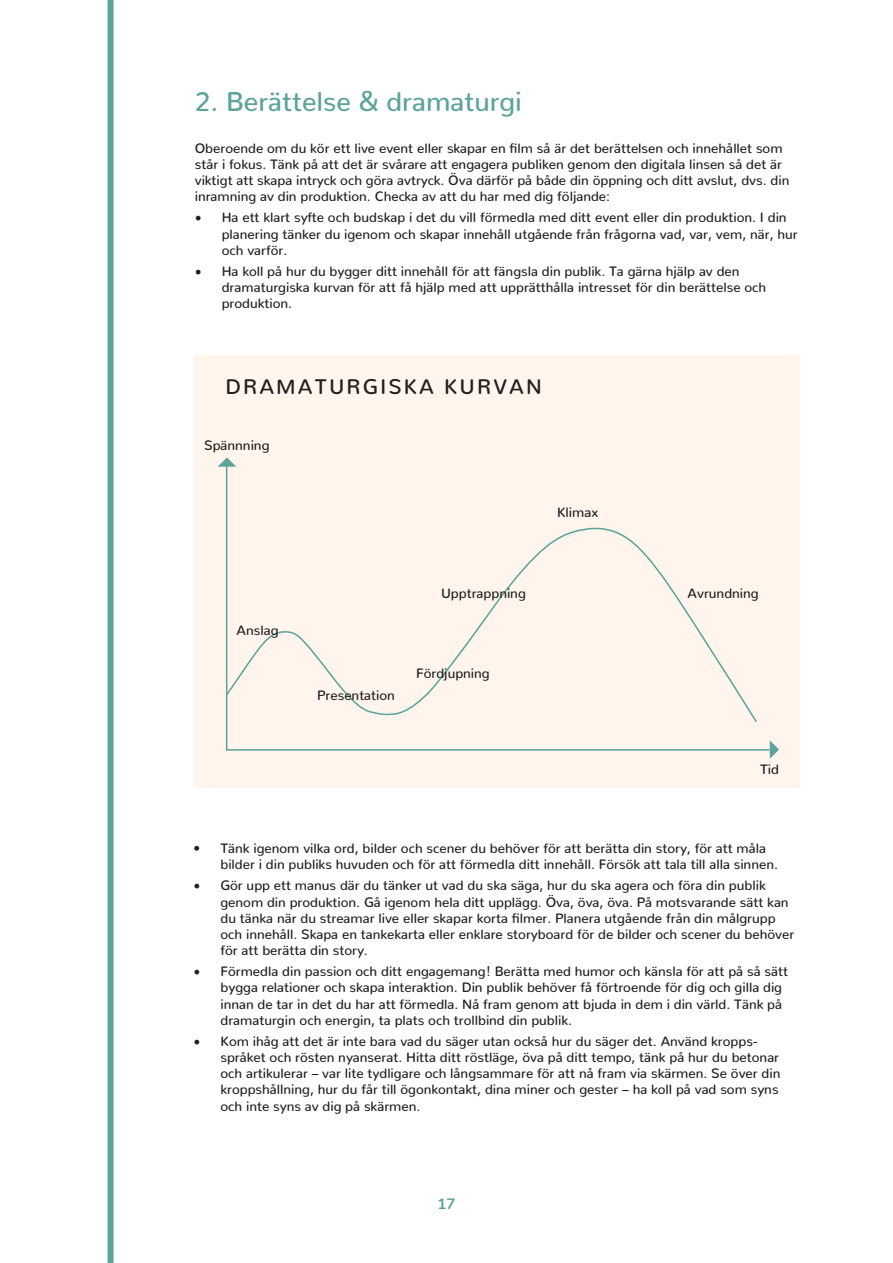
<style>
.page{position:relative;width:893px;height:1263px;background:#fff}
.page>*{position:absolute;margin:0;border:0;box-sizing:border-box;transform-origin:0 0}
.t1{font:500 27px "Nunito";color:#5ba39b}
.t2{font:500 21px "Nunito";letter-spacing:.1em;color:#231f20}
.t3{font:700 15px "Nunito";color:#5ba39b}
.t4{font:500 13.5px/16.2px "Nunito";color:#231f20}
.s1{font-family:"Minion Pro";font-weight:400;font-size:18px}
</style>
<div class="page">
<div style="left:194px;top:355px;width:605px;height:433px;background:#fff5ed"></div>
<svg style="left:225px;top:467px;width:545px;height:284px"></svg>
<svg style="left:218px;top:457px;width:18px;height:10px"></svg>
<svg style="left:770px;top:740px;width:9px;height:19px"></svg>
<svg style="left:225px;top:527px;width:533px;height:197px"></svg>
<div style="left:108px;top:0;width:6px;height:1263px;background:#5ba39b"></div>
<p class="t1" style="left:195px;top:78px;width:328px">2. Berättelse &amp; dramaturgi</p>
<p class="t4" style="left:195px;top:138px;width:596px">Oberoende om du kör ett live event eller skapar en film så är det berättelsen och innehållet som står i fokus. Tänk på att det är svårare att engagera publiken genom den digitala linsen så det är viktigt att skapa intryck och göra avtryck. Öva därför på både din öppning och ditt avslut, dvs. din inramning av din produktion. Checka av att du har med dig följande:</p>
<p class="t4" style="left:222px;top:208px;width:578px;text-indent:-27px"><span class="s1">•</span> Ha ett klart syfte och budskap i det du vill förmedla med ditt event eller din produktion. I din planering tänker du igenom och skapar innehåll utgående från frågorna vad, var, vem, när, hur och varför.</p>
<p class="t4" style="left:222px;top:261px;width:546px;text-indent:-27px"><span class="s1">•</span> Ha koll på hur du bygger ditt innehåll för att fängsla din publik. Ta gärna hjälp av den dramaturgiska kurvan för att få hjälp med att upprätthålla intresset för din berättelse och produktion.</p>
<p class="t2" style="left:225px;top:368px;width:318px">DRAMATURGISKA KURVAN</p>
<p class="t4" style="left:204px;top:436px;width:67px">Spännning</p>
<p class="t4" style="left:237px;top:621px;width:43px">Anslag</p>
<p class="t4" style="left:441px;top:583px;width:86px">Upptrappning</p>
<p class="t4" style="left:317px;top:685px;width:79px">Presentation</p>
<p class="t4" style="left:416px;top:664px;width:75px">Fördjupning</p>
<p class="t4" style="left:557px;top:502px;width:43px">Klimax</p>
<p class="t4" style="left:688px;top:583px;width:73px">Avrundning</p>
<p class="t4" style="left:760px;top:760px;width:20px">Tid</p>
<p class="t4" style="left:220px;top:839px;width:559px;text-indent:-27px">• Tänk igenom vilka ord, bilder och scener du behöver för att berätta din story, för att måla bilder i din publiks huvuden och för att förmedla ditt innehåll. Försök att tala till alla sinnen.</p>
<p class="t4" style="left:220px;top:876px;width:575px;text-indent:-27px"><span class="s1">•</span> Gör upp ett manus där du tänker ut vad du ska säga, hur du ska agera och föra din publik genom din produktion. Gå igenom hela ditt upplägg. Öva, öva, öva. På motsvarande sätt kan du tänka när du streamar live eller skapar korta filmer. Planera utgående från din målgrupp och innehåll. Skapa en tankekarta eller enklare storyboard för de bilder och scener du behöver för att berätta din story.</p>
<p class="t4" style="left:220px;top:962px;width:569px;text-indent:-27px"><span class="s1">•</span> Förmedla din passion och ditt engagemang! Berätta med humor och känsla för att på så sätt bygga relationer och skapa interaktion. Din publik behöver få förtroende för dig och gilla dig innan de tar in det du har att förmedla. Nå fram genom att bjuda in dem i din värld. Tänk på dramaturgin och energin, ta plats och trollbind din publik.</p>
<p class="t4" style="left:220px;top:1031px;width:561px;text-indent:-27px"><span class="s1">•</span> Kom ihåg att det är inte bara vad du säger utan också hur du säger det. Använd kropps&shy;språket och rösten nyanserat. Hitta ditt röstläge, öva på ditt tempo, tänk på hur du betonar och artikulerar – var lite tydligare och långsammare för att nå fram via skärmen. Se över din kroppshållning, hur du får till ögonkontakt, dina miner och gester – ha koll på vad som syns och inte syns av dig på skärmen.</p>
<p class="t3" style="left:437px;top:1193px;width:19px">17</p>
</div>
